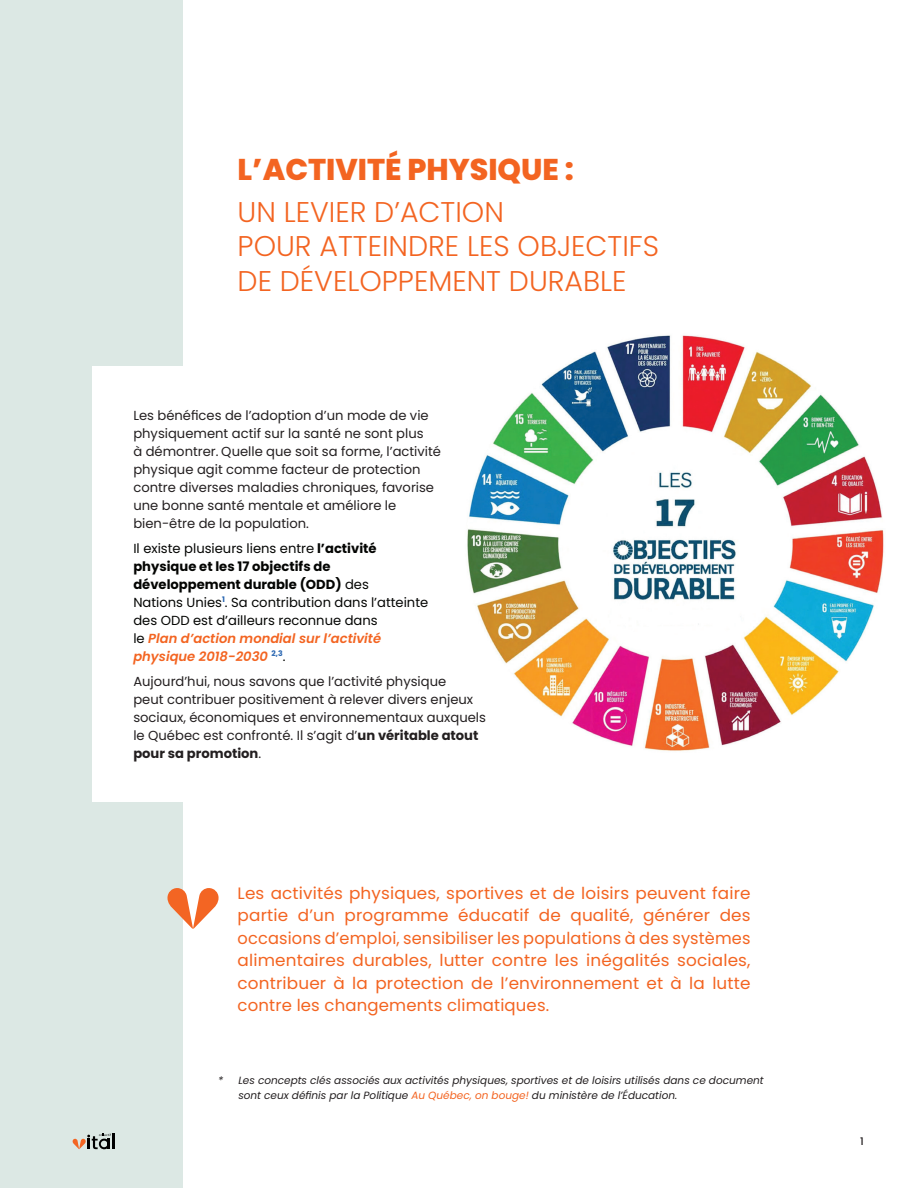
<style>
.page{position:relative;width:918px;height:1188px;background:#fff}
.page>*{position:absolute;margin:0;border:0;box-sizing:border-box;transform-origin:0 0}
.t1{font:800 30px "Poppins";color:#f36421}
.t2{font:300 28.5px/34.5px "Poppins";color:#f36421}
.t3{font:16.5px/22.5px "Poppins";letter-spacing:.01em;color:#f36421;text-align:justify}
.t4{font:13.2px/18px "Poppins";color:#231f20}
.t5{font:13.2px/18px "Poppins";color:#040503}
.t6{font:italic 10.5px/15px "Poppins";color:#231f20}
.t7{font:500 10.5px "Poppins";color:#231f20}
.s1{font-weight:700}
.s2{font-weight:600;font-style:italic;color:#f36421}
.s3{color:#f36421}
</style>
<div class="page">
<div style="left:0;top:0;width:183px;height:1188px;background:#dce8e4"></div>
<hr style="left:112px;top:1134px;width:3px;height:15px;background:#000">
<svg style="left:73px;top:1134px;width:38px;height:15px"></svg>
<div style="left:93px;top:366px;width:795px;height:436px;background:#fff"></div>
<img style="left:467px;top:335px;width:417px;height:416px">
<svg style="left:167px;top:888px;width:52px;height:41px"></svg>
<h1 class="t1" style="left:238px;top:152px;width:338px">L’ACTIVITÉ PHYSIQUE :</h1>
<h2 class="t2" style="left:238px;top:194px;width:423px">UN LEVIER D’ACTION<br>POUR ATTEINDRE LES OBJECTIFS<br>DE DÉVELOPPEMENT DURABLE</h2>
<p class="t4" style="left:133px;top:407px;width:309px">Les bénéfices de l’adoption d’un mode de vie physiquement actif sur la santé ne sont plus<br>à démontrer. Quelle que soit sa forme, l’activité physique agit comme facteur de protection contre diverses maladies chroniques, favorise une bonne santé mentale et améliore le bien-être de la population.</p>
<p class="t5" style="left:133px;top:539px;width:296px">Il existe plusieurs liens entre <span class="s1">l’activité physique et les 17 objectifs de développement durable (ODD)</span> des<br>Nations Unies<sup>1</sup>. Sa contribution dans l’atteinte des ODD est d’ailleurs reconnue dans<br>le <span class="s2">Plan d’action mondial sur l’activité physique 2018-2030</span> <sup>2,3</sup>.</p>
<p class="t4" style="left:133px;top:672px;width:354px">Aujourd’hui, nous savons que l’activité physique<br>peut contribuer positivement à relever divers enjeux sociaux, économiques et environnementaux auxquels le Québec est confronté. Il s’agit d’<span class="s1">un véritable atout pour sa promotion</span>.</p>
<p class="t3" style="left:238px;top:882px;width:515px">Les activités physiques, sportives et de loisirs peuvent faire partie d’un programme éducatif de qualité, générer des occasions d’emploi, sensibiliser les populations à des systèmes alimentaires durables, lutter contre les inégalités sociales, contribuer à la protection de l’environnement et à la lutte contre les changements climatiques.</p>
<p class="t6" style="left:238px;top:1073px;width:527px;text-indent:-20px">* Les concepts clés associés aux activités physiques, sportives et de loisirs utilisés dans ce document sont ceux définis par la Politique <span class="s3">Au Québec, on bouge!</span> du ministère de l’Éducation.</p>
<p class="t7" style="left:860px;top:1135px;width:5px">1</p>
</div>
